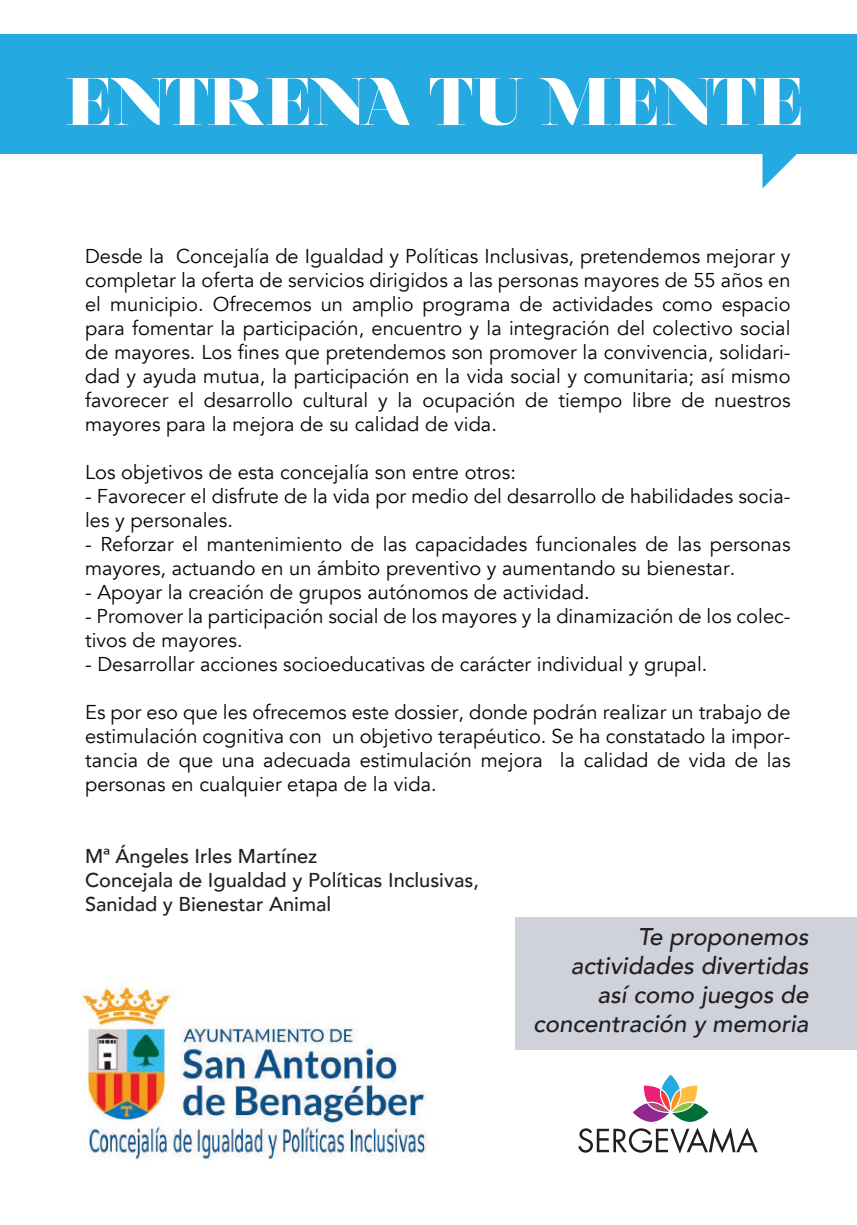
<style>
.page{position:relative;width:857px;height:1225px;background:#fff}
.page>*{position:absolute;margin:0;border:0;box-sizing:border-box;transform-origin:0 0}
.t1{font:900 67.2px "Nouvelle Vague";letter-spacing:.03em;color:#fff}
.t2{font:italic 500 24.2px/29px "Avenir";color:#231f20;text-align:right}
.t3{font:20px/24px "Avenir";color:#050504}
.t4{font:500 20px/24px "Avenir";color:#231f20}
</style>
<div class="page">
<div style="left:0;top:34px;width:856px;height:119px;background:#24aae1"></div>
<div style="left:515px;top:918px;width:341px;height:132px;background:#cfd2da"></div>
<svg style="left:578px;top:1074px;width:179px;height:79px"></svg>
<svg style="left:762px;top:153px;width:48px;height:35px"></svg>
<img style="left:80px;top:982px;width:347px;height:178px">
<h1 class="t1" style="left:67px;top:66px;width:736px">ENTRENA TU MENTE</h1>
<p class="t3" style="left:85px;top:244px;width:706px;text-align:justify">Desde la Concejalía de Igualdad y Políticas Inclusivas, pretendemos mejorar y completar la oferta de servicios dirigidos a las personas mayores de 55 años en el municipio. Ofrecemos un amplio programa de actividades como espacio para fomentar la participación, encuentro y la integración del colectivo social de mayores. Los fines que pretendemos son promover la convivencia, solidari&shy;dad y ayuda mutua, la participación en la vida social y comunitaria; así mismo favorecer el desarrollo cultural y la ocupación de tiempo libre de nuestros mayores para la mejora de su calidad de vida.</p>
<p class="t3" style="left:85px;top:460px;width:432px">Los objetivos de esta concejalía son entre otros:</p>
<p class="t3" style="left:85px;top:484px;width:706px">- Favorecer el disfrute de la vida por medio del desarrollo de habilidades socia&shy;les y personales.</p>
<p class="t3" style="left:85px;top:532px;width:706px">- Reforzar el mantenimiento de las capacidades funcionales de las personas mayores, actuando en un ámbito preventivo y aumentando su bienestar.</p>
<p class="t3" style="left:85px;top:580px;width:506px">- Apoyar la creación de grupos autónomos de actividad.</p>
<p class="t3" style="left:85px;top:604px;width:706px">- Promover la participación social de los mayores y la dinamización de los colec&shy;tivos de mayores.</p>
<p class="t3" style="left:85px;top:652px;width:623px">- Desarrollar acciones socioeducativas de carácter individual y grupal.</p>
<p class="t3" style="left:85px;top:700px;width:706px;text-align:justify">Es por eso que les ofrecemos este dossier, donde podrán realizar un trabajo de estimulación cognitiva con un objetivo terapéutico. Se ha constatado la impor&shy;tancia de que una adecuada estimulación mejora la calidad de vida de las personas en cualquier etapa de la vida.</p>
<p class="t4" style="left:85px;top:843px;width:395px">Mª Ángeles Irles Martínez<br>Concejala de Igualdad y Políticas Inclusivas,<br>Sanidad y Bienestar Animal</p>
<p class="t2" style="left:532px;top:922px;width:277px">Te proponemos actividades divertidas<br>así como juegos de concentración y memoria</p>
</div>
